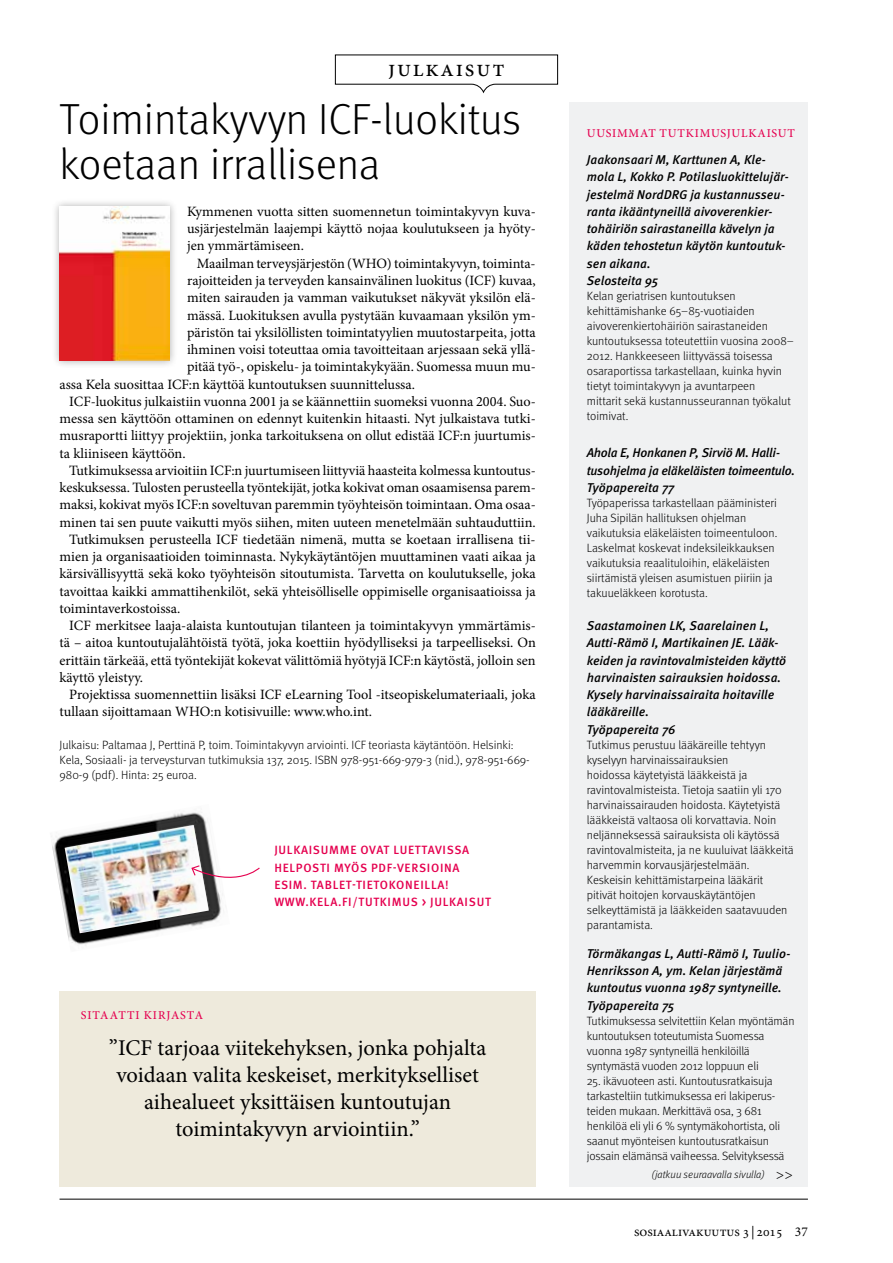
<style>
.page{position:relative;width:893px;height:1263px;background:#fff}
.page>*{position:absolute;margin:0;border:0;box-sizing:border-box;transform-origin:0 0}
.t1{font:300 43.5px/45px "Meta OT";color:#000}
.t2{font:24px "Minion Pro";letter-spacing:.075em;color:#000}
.t3{font:22.5px/27px "Minion Pro";color:#000;text-align:center}
.t4{font:14.25px/17.2px "Minion Pro";color:#000;text-align:justify}
.t5{font:13.5px "Minion Pro";color:#000}
.t6{font:italic 500 12.75px/17.2px "Meta OT";color:#000}
.t7{font:italic 500 12.75px/17.2px "Meta OT";letter-spacing:-.02em;color:#000}
.t8{font:300 12px/15px "Meta OT";letter-spacing:-.005em;color:#000}
.t9{font:500 12px/17.2px "Meta OT";letter-spacing:.06em;color:#e5004f}
.t10{font:500 12px "Minion Pro";letter-spacing:.065em;color:#e5004f}
.t11{font:italic 300 10.5px "Meta OT";color:#000}
.s1{font-family:"Minion Pro";font-weight:400;font-size:14.25px}
</style>
<div class="page">
<hr style="left:60px;top:1199px;width:748px;height:1px;background:#000">
<svg style="left:335px;top:55px;width:223px;height:38px"></svg>
<img style="left:51px;top:812px;width:172px;height:134px">
<img style="left:65px;top:825px;width:144px;height:108px">
<div style="left:570px;top:102px;width:238px;height:1084px;background:#f0f1f2"></div>
<div style="left:60px;top:991px;width:476px;height:195px;background:#eeeadc"></div>
<div style="left:51px;top:198px;width:127px;height:171px;background:#000;opacity:.31"></div>
<img style="left:60px;top:206px;width:110px;height:155px">
<svg style="left:191px;top:864px;width:69px;height:25px"></svg>
<h2 class="t2" style="left:388px;top:52px;width:118px">julkaisut</h2>
<h1 class="t1" style="left:60px;top:97px;width:463px">Toimintakyvyn ICF-luokitus koetaan irrallisena</h1>
<p class="t4" style="left:187px;top:203px;width:350px">Kymmenen vuotta sitten suomennetun toimintakyvyn kuva&shy;usjärjestelmän laajempi käyttö nojaa koulutukseen ja hyöty&shy;jen ymmärtämiseen.</p>
<p class="t4" style="left:197px;top:255px;width:340px">Maailman terveysjärjestön (WHO) toimintakyvyn, toiminta-</p>
<p class="t4" style="left:187px;top:272px;width:350px">rajoitteiden ja terveyden kansainvälinen luokitus (ICF) kuvaa,</p>
<p class="t4" style="left:187px;top:289px;width:350px">miten sairauden ja vamman vaikutukset näkyvät yksilön elä-</p>
<p class="t4" style="left:187px;top:306px;width:350px">mässä. Luokituksen avulla pystytään kuvaamaan yksilön ym-</p>
<p class="t4" style="left:187px;top:324px;width:350px">päristön tai yksilöllisten toimintatyylien muutostarpeita, jotta</p>
<p class="t4" style="left:187px;top:341px;width:350px">ihminen voisi toteuttaa omia tavoitteitaan arjessaan sekä yllä-</p>
<p class="t4" style="left:187px;top:358px;width:350px">pitää työ-, opiskelu- ja toimintakykyään. Suomessa muun mu-</p>
<p class="t4" style="left:60px;top:375px;width:357px">assa Kela suosittaa ICF:n käyttöä kuntoutuksen suunnittelussa.</p>
<p class="t4" style="left:69px;top:393px;width:468px">ICF-luokitus julkaistiin vuonna 2001 ja se käännettiin suomeksi vuonna 2004. Suo-</p>
<p class="t4" style="left:60px;top:410px;width:478px">messa sen käyttöön ottaminen on edennyt kuitenkin hitaasti. Nyt julkaistava tutki-</p>
<p class="t4" style="left:60px;top:427px;width:478px">musraportti liittyy projektiin, jonka tarkoituksena on ollut edistää ICF:n juurtumis-</p>
<p class="t4" style="left:60px;top:444px;width:128px">ta kliiniseen käyttöön.</p>
<p class="t4" style="left:69px;top:462px;width:468px">Tutkimuksessa arvioitiin ICF:n juurtumiseen liittyviä haasteita kolmessa kuntoutus-</p>
<p class="t4" style="left:60px;top:479px;width:478px">keskuksessa. Tulosten perusteella työntekijät, jotka kokivat oman osaamisensa parem-</p>
<p class="t4" style="left:60px;top:496px;width:478px">maksi, kokivat myös ICF:n soveltuvan paremmin työyhteisön toimintaan. Oma osaa-</p>
<p class="t4" style="left:60px;top:513px;width:478px">minen tai sen puute vaikutti myös siihen, miten uuteen menetelmään suhtauduttiin.</p>
<p class="t4" style="left:69px;top:531px;width:468px">Tutkimuksen perusteella ICF tiedetään nimenä, mutta se koetaan irrallisena tii-</p>
<p class="t4" style="left:60px;top:548px;width:478px">mien ja organisaatioiden toiminnasta. Nykykäytäntöjen muuttaminen vaati aikaa ja</p>
<p class="t4" style="left:60px;top:565px;width:478px">kärsivällisyyttä sekä koko työyhteisön sitoutumista. Tarvetta on koulutukselle, joka</p>
<p class="t4" style="left:60px;top:582px;width:478px">tavoittaa kaikki ammattihenkilöt, sekä yhteisölliselle oppimiselle organisaatioissa ja</p>
<p class="t4" style="left:60px;top:600px;width:122px">toimintaverkostoissa.</p>
<p class="t4" style="left:69px;top:617px;width:468px">ICF merkitsee laaja-alaista kuntoutujan tilanteen ja toimintakyvyn ymmärtämis-</p>
<p class="t4" style="left:60px;top:634px;width:478px">tä – aitoa kuntoutujalähtöistä työtä, joka koettiin hyödylliseksi ja tarpeelliseksi. On</p>
<p class="t4" style="left:60px;top:651px;width:478px">erittäin tärkeää, että työntekijät kokevat välittömiä hyötyjä ICF:n käytöstä, jolloin sen</p>
<p class="t4" style="left:60px;top:669px;width:85px">käyttö yleistyy.</p>
<p class="t4" style="left:69px;top:686px;width:468px">Projektissa suomennettiin lisäksi ICF eLearning Tool -itseopiskelumateriaali, joka</p>
<p class="t4" style="left:60px;top:703px;width:314px">tullaan sijoittamaan WHO:n kotisivuille: www.who.int.</p>
<p class="t8" style="left:60px;top:737px;width:472px">Julkaisu: Paltamaa J, Perttinä P, toim. Toimintakyvyn arviointi. ICF teoriasta käytäntöön. Helsinki:<br>Kela, Sosiaali- ja terveysturvan tutkimuksia 137, 2015. ISBN 978-951-669-979-3 (nid.), 978-951-669-<br>980-9 (pdf). Hinta: 25 euroa.</p>
<p class="t10" style="left:81px;top:1007px;width:124px">SITAATTI KIRJASTA</p>
<p class="t9" style="left:274px;top:842px;width:218px">JULKAISUMME OVAT LUETTAVISSA<br>HELPOSTI MYÖS PDF-VERSIOINA<br>ESIM. TABLET-TIETOKONEILLA!<br>WWW.KELA.FI/TUTKIMUS &gt; JULKAISUT</p>
<h3 class="t3" style="left:109px;top:1035px;width:379px">”ICF tarjoaa viitekehyksen, jonka pohjalta voidaan valita keskeiset, merkitykselliset aihealueet yksittäisen kuntoutujan toimintakyvyn arviointiin.”</h3>
<p class="t10" style="left:587px;top:125px;width:209px">UUSIMMAT TUTKIMUSJULKAISUT</p>
<p class="t6" style="left:587px;top:151px;width:204px">Jaakonsaari M, Karttunen A, Kle&shy;mola L, Kokko P. Potilasluokittelujär&shy;jestelmä NordDRG ja kustannusseu&shy;ranta ikääntyneillä aivoverenkier&shy;tohäiriön sairastaneilla kävelyn ja käden tehostetun käytön kuntoutuk&shy;sen aikana.<br>Selosteita 95</p>
<p class="t8" style="left:587px;top:289px;width:209px">Kelan geriatrisen kuntoutuksen kehittämishanke 65–85-vuotiaiden aivoverenkiertohäiriön sairastaneiden kuntoutuksessa toteutettiin vuosina 2008– 2012. Hankkeeseen liittyvässä toisessa osaraportissa tarkastellaan, kuinka hyvin tietyt toimintakyvyn ja avuntarpeen<br>mittarit sekä kustannusseurannan työkalut toimivat.</p>
<p class="t7" style="left:587px;top:445px;width:210px">Ahola E, Honkanen P, Sirviö M. Halli&shy;tusohjelma ja eläkeläisten toimeentulo.<br>Työpapereita 77</p>
<p class="t8" style="left:587px;top:496px;width:192px">Työpaperissa tarkastellaan pääministeri Juha Sipilän hallituksen ohjelman vaikutuksia eläkeläisten toimeentuloon.<br>Laskelmat koskevat indeksileikkauksen vaikutuksia reaalituloihin, eläkeläisten siirtämistä yleisen asumistuen piiriin ja takuueläkkeen korotusta.</p>
<p class="t6" style="left:587px;top:617px;width:201px">Saastamoinen LK, Saarelainen L,<br>Autti-Rämö I, Martikainen JE. Lääk&shy;keiden ja ravintovalmisteiden käyttö harvinaisten sairauksien hoidossa.<br>Kysely harvinaissairaita hoitaville lääkäreille.<br>Työpapereita 76</p>
<p class="t8" style="left:587px;top:737px;width:208px">Tutkimus perustuu lääkäreille tehtyyn kyselyyn harvinaissairauksien<br>hoidossa käytetyistä lääkkeistä ja ravintovalmisteista. Tietoja saatiin yli 170 harvinaissairauden hoidosta. Käytetyistä lääkkeistä valtaosa oli korvattavia. Noin neljänneksessä sairauksista oli käytössä ravintovalmisteita, ja ne kuuluivat lääkkeitä harvemmin korvausjärjestelmään.<br>Keskeisin kehittämistarpeina lääkärit pitivät hoitojen korvauskäytäntöjen selkeyttämistä ja lääkkeiden saatavuuden parantamista.</p>
<p class="t6" style="left:587px;top:945px;width:205px">Törmäkangas L, Autti-Rämö I, Tuulio-<br>Henriksson A, ym. Kelan järjestämä kuntoutus vuonna 1987 syntyneille.<br>Työpapereita 75</p>
<p class="t8" style="left:587px;top:1013px;width:209px">Tutkimuksessa selvitettiin Kelan myöntämän kuntoutuksen toteutumista Suomessa vuonna 1987 syntyneillä henkilöillä syntymästä vuoden 2012 loppuun eli</p>
<p class="t8" style="left:587px;top:1073px;width:199px">25. ikävuoteen asti. Kuntoutusratkaisuja tarkasteltiin tutkimuksessa eri lakiperus&shy;teiden mukaan. Merkittävä osa, 3 681 henkilöä eli yli 6 % syntymäkohortista, oli saanut myönteisen kuntoutusratkaisun jossain elämänsä vaiheessa. Selvityksessä</p>
<p class="t11" style="left:651px;top:1168px;width:143px">(jatkuu seuraavalla sivulla) <span class="s1">&gt;&gt;</span></p>
<p class="t5" style="left:634px;top:1223px;width:175px">sosiaalivakuutus 3 | 2015 37</p>
</div>
